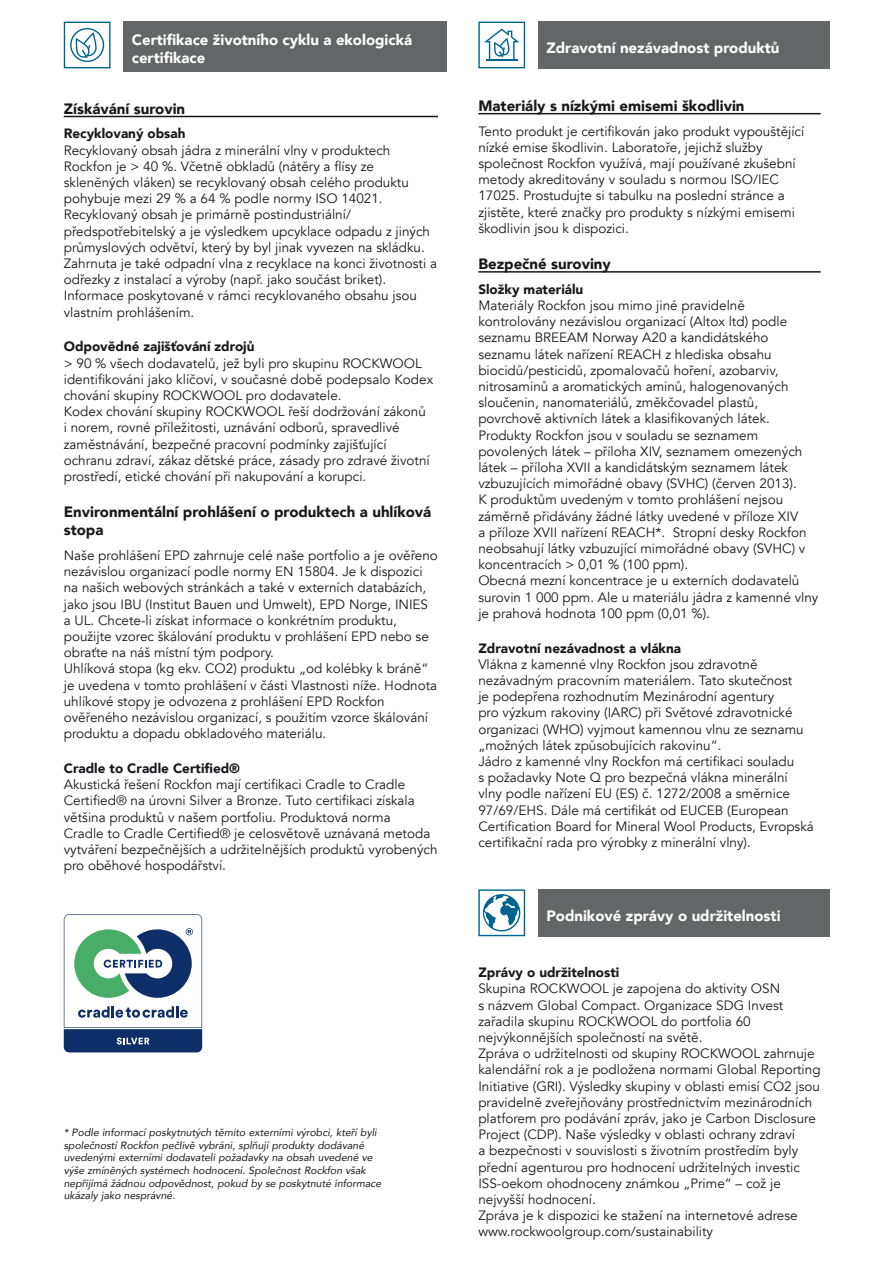
<style>
.page{position:relative;width:893px;height:1263px;background:#fff}
.page>*{position:absolute;margin:0;border:0;box-sizing:border-box;transform-origin:0 0}
.t1{font:900 15px/18px "Avenir";color:#1a171c}
.t2{font:900 15px/18px "Avenir";color:#fff}
.t3{font:13.5px/16.2px "Avenir";color:#1a171c}
.t4{font:900 13.5px "Avenir";color:#1a171c}
.t5{font:italic 10.5px/12.6px "Avenir";color:#1a171c}
</style>
<div class="page">
<div style="left:123px;top:22px;width:323px;height:50px;background:#646567"></div>
<svg style="left:64px;top:22px;width:47px;height:46px"></svg>
<hr style="left:64px;top:116px;width:374px;height:1px;background:#1a171c">
<div style="left:538px;top:22px;width:291px;height:47px;background:#646567"></div>
<svg style="left:478px;top:22px;width:47px;height:46px"></svg>
<hr style="left:486px;top:59px;width:31px;height:1px;background:#006490">
<hr style="left:478px;top:113px;width:343px;height:1px;background:#1a171c">
<hr style="left:478px;top:271px;width:343px;height:2px;background:#1a171c">
<div style="left:538px;top:889px;width:291px;height:48px;background:#646567"></div>
<svg style="left:478px;top:889px;width:47px;height:47px"></svg>
<svg style="left:64px;top:914px;width:138px;height:138px"></svg>
<p class="t2" style="left:132px;top:30px;width:282px">Certifikace životního cyklu a ekologická certifikace</p>
<p class="t1" style="left:64px;top:99px;width:123px">Získávání surovin</p>
<p class="t4" style="left:64px;top:122px;width:123px">Recyklovaný obsah</p>
<p class="t3" style="left:64px;top:142px;width:375px">Recyklovaný obsah jádra z minerální vlny v produktech Rockfon je &gt; 40 %. Včetně obkladů (nátěry a flísy ze skleněných vláken) se recyklovaný obsah celého produktu pohybuje mezi 29 % a 64 % podle normy ISO 14021.<br>Recyklovaný obsah je primárně postindustriální/ předspotřebitelský a je výsledkem upcyklace odpadu z jiných průmyslových odvětví, který by byl jinak vyvezen na skládku.<br>Zahrnuta je také odpadní vlna z recyklace na konci životnosti a odřezky z instalací a výroby (např. jako součást briket).<br>Informace poskytované v rámci recyklovaného obsahu jsou vlastním prohlášením.</p>
<p class="t4" style="left:64px;top:335px;width:192px">Odpovědné zajišťování zdrojů</p>
<p class="t3" style="left:64px;top:355px;width:371px">&gt; 90 % všech dodavatelů, jež byli pro skupinu ROCKWOOL identifikováni jako klíčoví, v současné době podepsalo Kodex chování skupiny ROCKWOOL pro dodavatele.<br>Kodex chování skupiny ROCKWOOL řeší dodržování zákonů<br>i norem, rovné příležitosti, uznávání odborů, spravedlivé zaměstnávání, bezpečné pracovní podmínky zajišťující ochranu zdraví, zákaz dětské práce, zásady pro zdravé životní prostředí, etické chování při nakupování a korupci.</p>
<p class="t1" style="left:64px;top:503px;width:369px">Environmentální prohlášení o produktech a uhlíková stopa</p>
<p class="t3" style="left:64px;top:547px;width:376px">Naše prohlášení EPD zahrnuje celé naše portfolio a je ověřeno nezávislou organizací podle normy EN 15804. Je k dispozici na našich webových stránkách a také v externích databázích, jako jsou IBU (Institut Bauen und Umwelt), EPD Norge, INIES a UL. Chcete-li získat informace o konkrétním produktu, použijte vzorec škálování produktu v prohlášení EPD nebo se obraťte na náš místní tým podpory.<br>Uhlíková stopa (kg ekv. CO2) produktu „od kolébky k bráně“ je uvedena v tomto prohlášení v části Vlastnosti níže. Hodnota uhlíkové stopy je odvozena z prohlášení EPD Rockfon ověřeného nezávislou organizací, s použitím vzorce škálování produktu a dopadu obkladového materiálu.</p>
<p class="t4" style="left:64px;top:757px;width:178px">Cradle to Cradle Certified®</p>
<p class="t3" style="left:64px;top:776px;width:375px">Akustická řešení Rockfon mají certifikaci Cradle to Cradle Certified® na úrovni Silver a Bronze. Tuto certifikaci získala většina produktů v našem portfoliu. Produktová norma<br>Cradle to Cradle Certified® je celosvětově uznávaná metoda vytváření bezpečnějších a udržitelnějších produktů vyrobených pro oběhové hospodářství.</p>
<p class="t5" style="left:64px;top:1126px;width:319px">* Podle informací poskytnutých těmito externími výrobci, kteří byli společností Rockfon pečlivě vybráni, splňují produkty dodávané uvedenými externími dodavateli požadavky na obsah uvedené ve výše zmíněných systémech hodnocení. Společnost Rockfon však nepřijímá žádnou odpovědnost, pokud by se poskytnuté informace ukázaly jako nesprávné.</p>
<p class="t2" style="left:546px;top:38px;width:235px">Zdravotní nezávadnost produktů</p>
<p class="t1" style="left:478px;top:96px;width:268px">Materiály s nízkými emisemi škodlivin</p>
<p class="t3" style="left:478px;top:123px;width:327px">Tento produkt je certifikován jako produkt vypouštějící nízké emise škodlivin. Laboratoře, jejichž služby společnost Rockfon využívá, mají používané zkušební metody akreditovány v souladu s normou ISO/IEC 17025. Prostudujte si tabulku na poslední stránce a zjistěte, které značky pro produkty s nízkými emisemi škodlivin jsou k dispozici.</p>
<p class="t1" style="left:478px;top:254px;width:134px">Bezpečné suroviny</p>
<p class="t4" style="left:478px;top:277px;width:107px">Složky materiálu</p>
<p class="t3" style="left:478px;top:297px;width:342px">Materiály Rockfon jsou mimo jiné pravidelně kontrolovány nezávislou organizací (Altox ltd) podle seznamu BREEAM Norway A20 a kandidátského seznamu látek nařízení REACH z hlediska obsahu biocidů/pesticidů, zpomalovačů hoření, azobarviv, nitrosaminů a aromatických aminů, halogenovaných sloučenin, nanomateriálů, změkčovadel plastů, povrchově aktivních látek a klasifikovaných látek.<br>Produkty Rockfon jsou v souladu se seznamem povolených látek – příloha XIV, seznamem omezených látek – příloha XVII a kandidátským seznamem látek vzbuzujících mimořádné obavy (SVHC) (červen 2013).<br>K produktům uvedeným v tomto prohlášení nejsou záměrně přidávány žádné látky uvedené v příloze XIV<br>a příloze XVII nařízení REACH*. Stropní desky Rockfon neobsahují látky vzbuzující mimořádné obavy (SVHC) v koncentracích &gt; 0,01 % (100 ppm).<br>Obecná mezní koncentrace je u externích dodavatelů surovin 1 000 ppm. Ale u materiálu jádra z kamenné vlny je prahová hodnota 100 ppm (0,01 %).</p>
<p class="t4" style="left:478px;top:636px;width:204px">Zdravotní nezávadnost a vlákna</p>
<p class="t3" style="left:478px;top:656px;width:337px">Vlákna z kamenné vlny Rockfon jsou zdravotně nezávadným pracovním materiálem. Tato skutečnost<br>je podepřena rozhodnutím Mezinárodní agentury<br>pro výzkum rakoviny (IARC) při Světové zdravotnické organizaci (WHO) vyjmout kamennou vlnu ze seznamu „možných látek způsobujících rakovinu“.<br>Jádro z kamenné vlny Rockfon má certifikaci souladu<br>s požadavky Note Q pro bezpečná vlákna minerální vlny podle nařízení EU (ES) č. 1272/2008 a směrnice 97/69/EHS. Dále má certifikát od EUCEB (European Certification Board for Mineral Wool Products, Evropská certifikační rada pro výrobky z minerální vlny).</p>
<p class="t2" style="left:546px;top:906px;width:236px">Podnikové zprávy o udržitelnosti</p>
<p class="t4" style="left:478px;top:961px;width:142px">Zprávy o udržitelnosti</p>
<p class="t3" style="left:478px;top:981px;width:344px">Skupina ROCKWOOL je zapojena do aktivity OSN<br>s názvem Global Compact. Organizace SDG Invest zařadila skupinu ROCKWOOL do portfolia 60 nejvýkonnějších společností na světě.<br>Zpráva o udržitelnosti od skupiny ROCKWOOL zahrnuje kalendářní rok a je podložena normami Global Reporting Initiative (GRI). Výsledky skupiny v oblasti emisí CO2 jsou pravidelně zveřejňovány prostřednictvím mezinárodních platforem pro podávání zpráv, jako je Carbon Disclosure Project (CDP). Naše výsledky v oblasti ochrany zdraví<br>a bezpečnosti v souvislosti s životním prostředím byly přední agenturou pro hodnocení udržitelných investic ISS-oekom ohodnoceny známkou „Prime“ – což je nejvyšší hodnocení.<br>Zpráva je k dispozici ke stažení na internetové adrese www.rockwoolgroup.com/sustainability</p>
</div>
